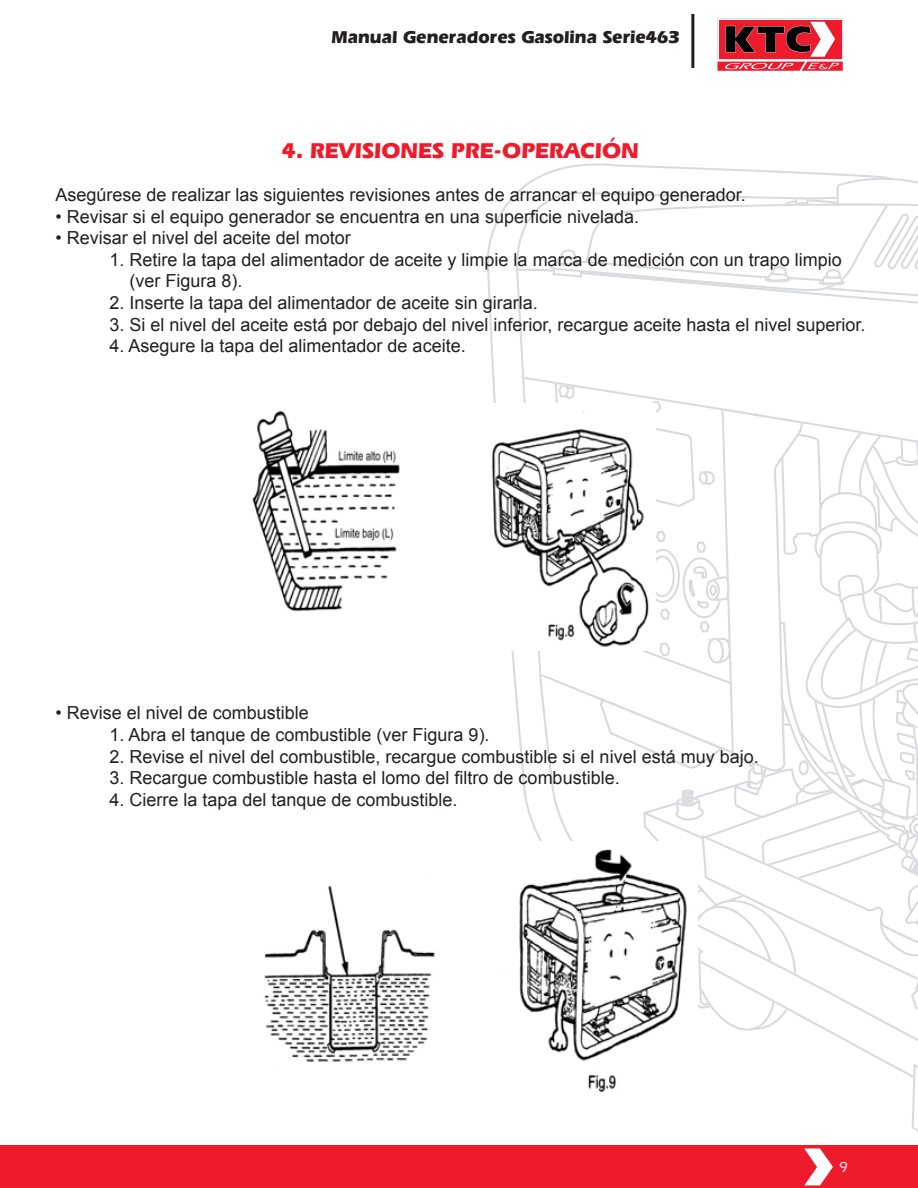
<style>
.page{position:relative;width:918px;height:1188px;background:#fff}
.page>*{position:absolute;margin:0;border:0;box-sizing:border-box;transform-origin:0 0}
.t1{font:700 22.5px "Eras IT Cby BT";color:#ee1b2c}
.t2{font:18px/21.6px "Arial";color:#231f20}
.t3{font:700 18px "Eras IT Cby BT";color:#231f20}
.t4{font:500 15px "Eras IT Cby BT";color:#fff}
</style>
<div class="page">
<hr style="left:691px;top:14px;width:3px;height:54px;background:#231f20">
<div style="left:0;top:1145px;width:918px;height:43px;background:#ee1b2c"></div>
<svg style="left:804px;top:1149px;width:29px;height:36px"></svg>
<svg style="left:717px;top:19px;width:126px;height:52px;background:#c24751"></svg>
<svg style="left:487px;top:163px;width:431px;height:914px"></svg>
<svg style="left:912px;top:1063px;width:6px;height:69px"></svg>
<svg style="left:550px;top:178px;width:368px;height:113px"></svg>
<svg style="left:672px;top:411px;width:246px;height:620px"></svg>
<img style="left:252px;top:404px;width:404px;height:246px">
<img style="left:264px;top:842px;width:433px;height:251px">
<p class="t3" style="left:332px;top:26px;width:350px">Manual Generadores Gasolina Serie463</p>
<p class="t1" style="left:282px;top:136px;width:359px">4. REVISIONES PRE-OPERACIÓN</p>
<p class="t2" style="left:55px;top:184px;width:692px">Asegúrese de realizar las siguientes revisiones antes de arrancar el equipo generador.</p>
<p class="t2" style="left:55px;top:206px;width:585px">• Revisar si el equipo generador se encuentra en una superficie nivelada.</p>
<p class="t2" style="left:55px;top:227px;width:297px">• Revisar el nivel del aceite del motor</p>
<p class="t2" style="left:130px;top:249px;width:714px;text-indent:-20px">1. Retire la tapa del alimentador de aceite y limpie la marca de medición con un trapo limpio (ver Figura 8).</p>
<p class="t2" style="left:109px;top:292px;width:430px">2. Inserte la tapa del alimentador de aceite sin girarla.</p>
<p class="t2" style="left:109px;top:314px;width:758px">3. Si el nivel del aceite está por debajo del nivel inferior, recargue aceite hasta el nivel superior.</p>
<p class="t2" style="left:109px;top:335px;width:358px">4. Asegure la tapa del alimentador de aceite.</p>
<p class="t2" style="left:55px;top:703px;width:255px">• Revise el nivel de combustible</p>
<p class="t2" style="left:109px;top:724px;width:382px">1. Abra el tanque de combustible (ver Figura 9).</p>
<p class="t2" style="left:109px;top:746px;width:651px">2. Revise el nivel del combustible, recargue combustible si el nivel está muy bajo.</p>
<p class="t2" style="left:109px;top:767px;width:512px">3. Recargue combustible hasta el lomo del filtro de combustible.</p>
<p class="t2" style="left:109px;top:789px;width:350px">4. Cierre la tapa del tanque de combustible.</p>
<p class="t4" style="left:839px;top:1158px;width:10px">9</p>
</div>
